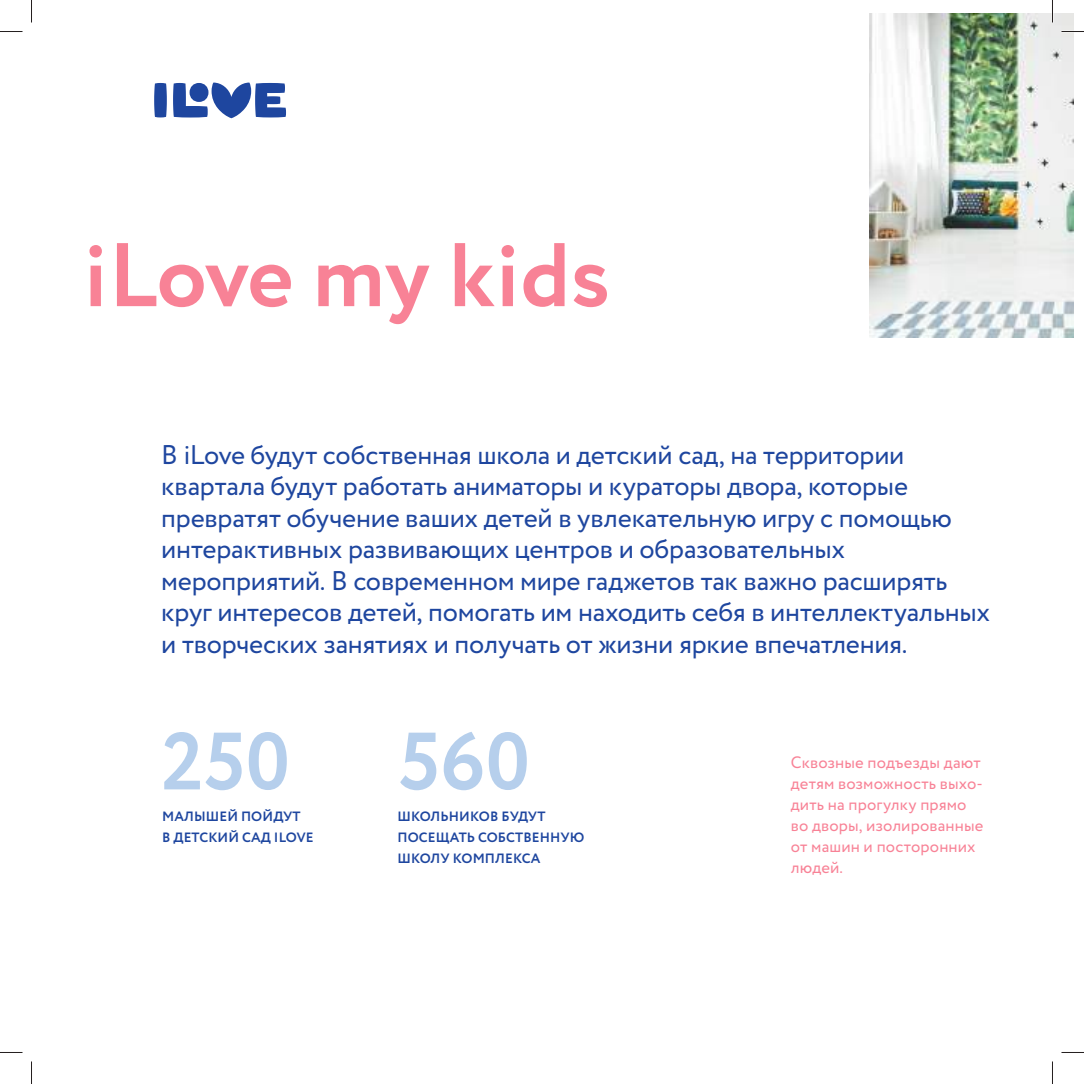
<style>
.page{position:relative;width:1084px;height:1084px;background:#fff}
.page>*{position:absolute;margin:0;border:0;box-sizing:border-box;transform-origin:0 0}
.t1{font:700 90px "Circe";color:#f88296}
.t2{font:700 81px "Circe";color:#b6cfec}
.t3{font:27px/31.5px "Circe";letter-spacing:-.01em;color:#1e469f}
.t4{font:16.5px/21px "Circe";letter-spacing:.005em;color:#f88296}
.t5{font:700 13.5px/21px "Circe";letter-spacing:.01em;color:#1e469f}
</style>
<div class="page">
<svg style="left:154px;top:83px;width:13px;height:34px"></svg>
<svg style="left:173px;top:83px;width:113px;height:35px"></svg>
<img style="left:869px;top:14px;width:204px;height:324px">
<hr style="left:1051px;top:0;width:2px;height:22px;background:#fff">
<svg style="left:0;top:31px;width:22px;height:1px"></svg>
<svg style="left:1061px;top:31px;width:22px;height:1px"></svg>
<svg style="left:0;top:1052px;width:22px;height:1px"></svg>
<svg style="left:1061px;top:1052px;width:22px;height:1px"></svg>
<svg style="left:31px;top:0;width:1px;height:22px"></svg>
<svg style="left:31px;top:1061px;width:1px;height:22px"></svg>
<svg style="left:1052px;top:0;width:1px;height:22px"></svg>
<svg style="left:1052px;top:1061px;width:1px;height:22px"></svg>
<h1 class="t1" style="left:83px;top:228px;width:528px">iLove my kids</h1>
<p class="t3" style="left:161px;top:439px;width:830px">В iLove будут собственная школа и детский сад, на территории квартала будут работать аниматоры и кураторы двора, которые превратят обучение ваших детей в увлекательную игру с помощью интерактивных развивающих центров и образовательных мероприятий. В современном мире гаджетов так важно расширять круг интересов детей, помогать им находить себя в интеллектуальных и творческих занятиях и получать от жизни яркие впечатления.</p>
<h2 class="t2" style="left:161px;top:719px;width:130px">250</h2>
<p class="t5" style="left:162px;top:806px;width:153px">МАЛЫШЕЙ ПОЙДУТ<br>В ДЕТСКИЙ САД ILOVE</p>
<h2 class="t2" style="left:398px;top:719px;width:133px">560</h2>
<p class="t5" style="left:397px;top:806px;width:189px">ШКОЛЬНИКОВ БУДУТ<br>ПОСЕЩАТЬ СОБСТВЕННУЮ<br>ШКОЛУ КОМПЛЕКСА</p>
<p class="t4" style="left:790px;top:752px;width:194px">Сквозные подъезды дают детям возможность выхо&shy;дить на прогулку прямо во дворы, изолированные от машин и посторонних людей.</p>
</div>
